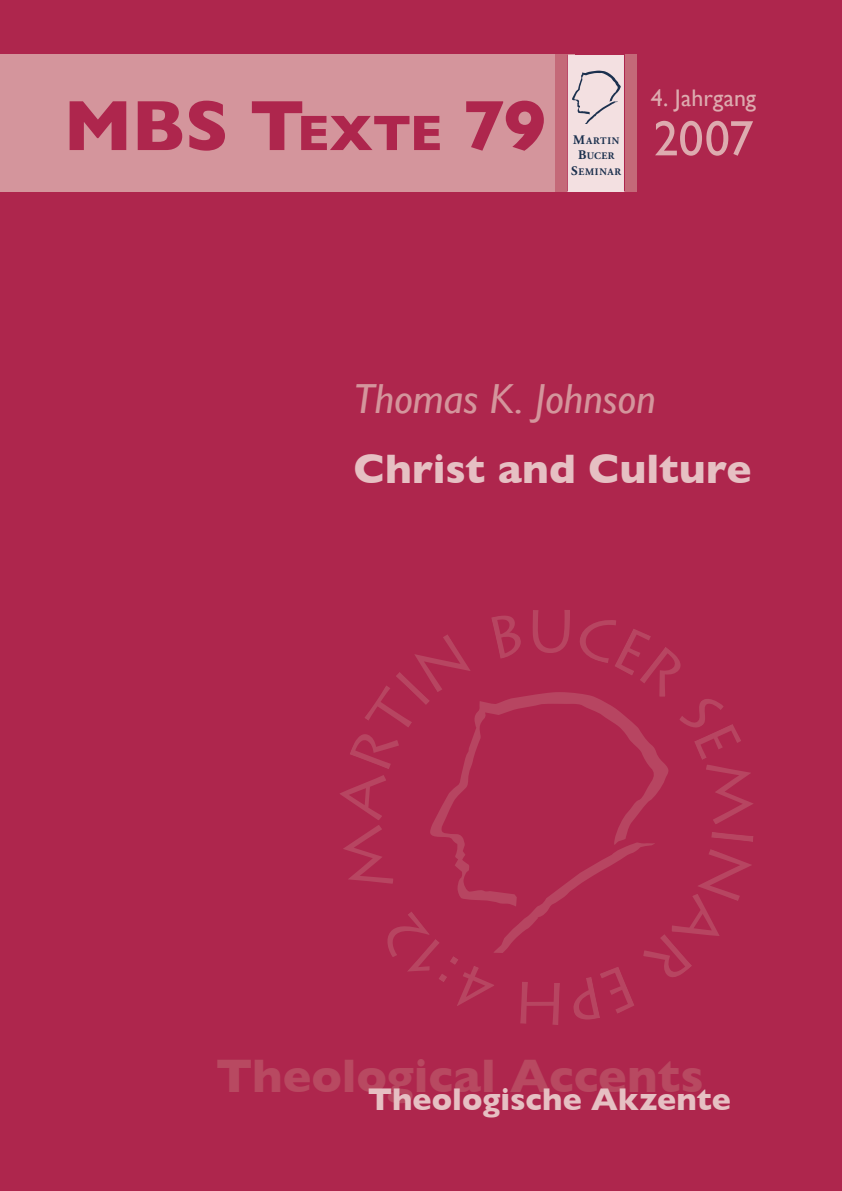
<style>
.page{position:relative;width:842px;height:1191px;background:#fff}
.page>*{position:absolute;margin:0;border:0;box-sizing:border-box;transform-origin:0 0}
.t1{font:700 72px "Gill Sans";color:#ae264d}
.t2{font:50px "Gill Sans";color:#ddabaf}
.t3{font:700 48px "Gill Sans";color:#b84961}
.t4{font:700 42px "Gill Sans";letter-spacing:.005em;color:#e6c0c3}
.t5{font:italic 42px "Gill Sans";color:#d4959c}
.t6{font:700 32px "Gill Sans";color:#e6c0c3}
.t7{font:24px "Gill Sans";color:#ddabaf}
.t8{font:700 10px/15.8px "Adobe Garamond Pro";letter-spacing:.07em;color:#1b304e;text-align:center}
.s1{font-size:50.4px}
.s2{font-size:13px}
</style>
<div class="page">
<div style="left:0;top:0;width:842px;height:1190px;background:#ae264d"></div>
<div style="left:0;top:54px;width:574px;height:137px;background:#d4959c"></div>
<div style="left:560px;top:55px;width:72px;height:136px;background:#f3e0e1"></div>
<hr style="left:566px;top:54px;width:2px;height:137px;background:#ae264d">
<hr style="left:624px;top:54px;width:1px;height:137px;background:#ae264d">
<div style="left:555px;top:54px;width:11px;height:137px;background:#c46978"></div>
<div style="left:625px;top:54px;width:12px;height:137px;background:#c46978"></div>
<svg style="left:572px;top:71px;width:49px;height:53px"></svg>
<svg style="left:430px;top:692px;width:239px;height:261px"></svg>
<h1 class="t1" style="left:63px;top:84px;width:484px">MBS T<span class="s1">EXTE</span> 79</h1>
<p class="t8" style="left:571px;top:133px;width:51px"><span class="s2">M</span>ARTIN<br><span class="s2">B</span>UCER<br><span class="s2">S</span>EMINAR</p>
<p class="t7" style="left:651px;top:84px;width:107px">4. Jahrgang</p>
<h2 class="t2" style="left:653px;top:109px;width:102px">2007</h2>
<h3 class="t5" style="left:353px;top:374px;width:304px">Thomas K. Johnson</h3>
<h3 class="t4" style="left:353px;top:444px;width:399px">Christ and Culture</h3>
<h3 class="t3" style="left:216px;top:1048px;width:489px">Theological Accents</h3>
<p class="t6" style="left:368px;top:1080px;width:365px">Theologische Akzente</p>
</div>
